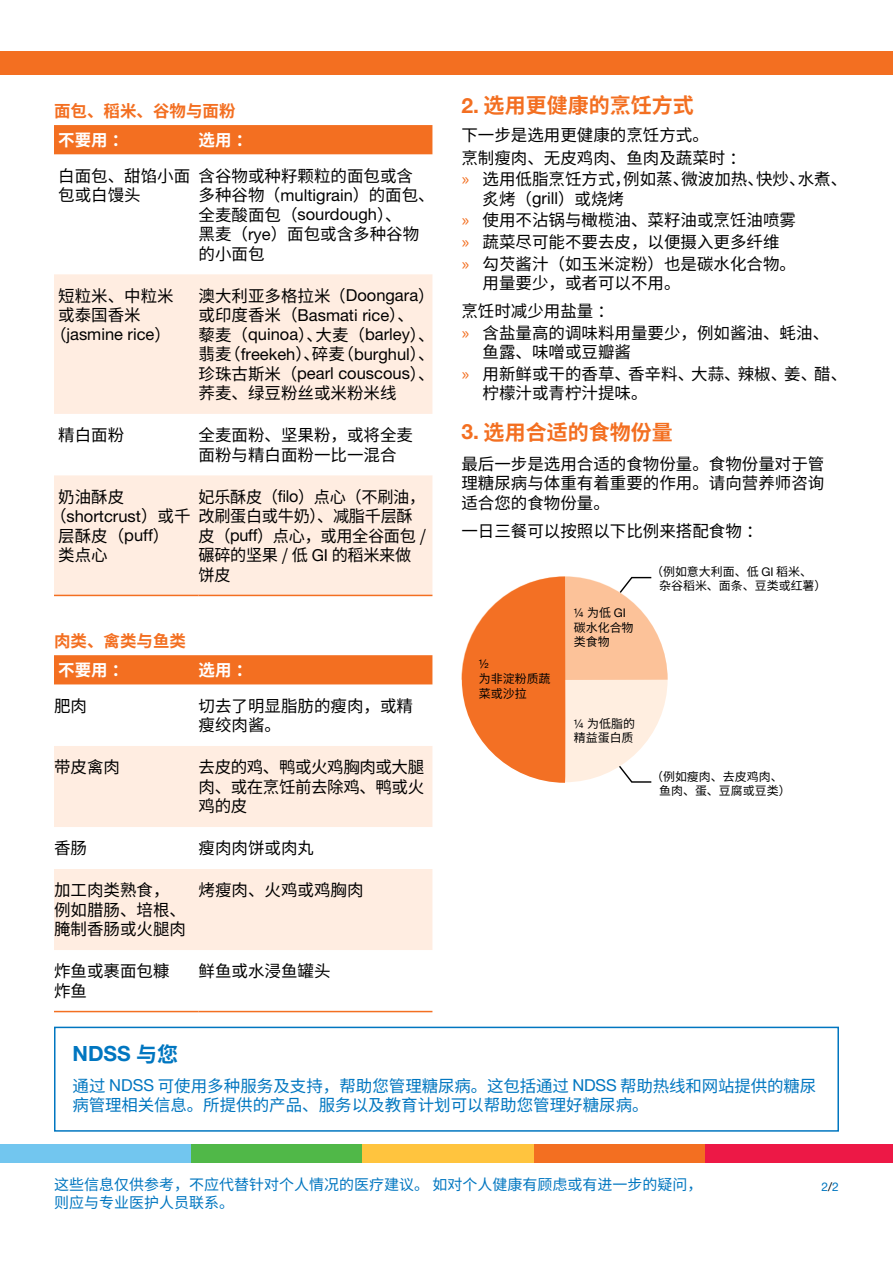
<style>
.page{position:relative;width:893px;height:1263px;background:#fff}
.page>*{position:absolute;margin:0;border:0;box-sizing:border-box;transform-origin:0 0}
.t1{font:700 21px "Noto Sans CJ Ksc";color:#f36f21}
.t2{font:700 21px "Helvetica Neue LT Pro";color:#0076c0}
.t3{font:16.5px/19.5px "Noto Sans CJ Ksc";color:#000}
.t4{font:16.5px/19.5px "Noto Sans CJ Ksc";color:#0076c0}
.t5{font:16.5px/19.5px "Noto Sans CJ Ksc";letter-spacing:-.02em;color:#000}
.t6{font:16.5px "Helvetica Neue LT Pro";color:#000}
.t7{font:700 16.5px "Noto Sans CJ Ksc";color:#f36f21}
.t8{font:700 16.5px "Noto Sans CJ Ksc";color:#fff}
.t9{font:15px/18px "Noto Sans CJ Ksc";color:#0076c0}
.t10{font:12px/14.4px "Noto Sans CJ Ksc";color:#010101}
.t11{font:12px "Helvetica Neue LT Pro";color:#0076c0}
.s1{font-family:"Helvetica Neue LT Pro"}
.s2{font-family:"Noto Sans CJ Ksc"}
.s3{color:#f36f21}
.s4{font-family:"Helvetica Neue"}
.s5{color:#000}
</style>
<div class="page">
<div style="left:0;top:51px;width:893px;height:23px;background:#f36f21"></div>
<svg style="left:461px;top:576px;width:207px;height:207px"></svg>
<div style="left:54px;top:125px;width:378px;height:29px;background:#f36f21"></div>
<svg style="left:54px;top:274px;width:378px;height:321px;fill:#ffede1"></svg>
<hr style="left:54px;top:595px;width:145px;height:1px;background:#f36f21">
<hr style="left:199px;top:595px;width:233px;height:1px;background:#f36f21">
<div style="left:54px;top:655px;width:378px;height:29px;background:#f36f21"></div>
<div style="left:54px;top:746px;width:378px;height:81px;background:#ffede1"></div>
<div style="left:54px;top:869px;width:378px;height:81px;background:#ffede1"></div>
<hr style="left:54px;top:1011px;width:145px;height:1px;background:#f36f21">
<hr style="left:199px;top:1011px;width:233px;height:1px;background:#f36f21">
<div style="left:54px;top:1027px;width:785px;height:105px;border:2px solid #0076c0"></div>
<div style="left:0;top:1144px;width:191px;height:18px;background:#72c6ef"></div>
<div style="left:191px;top:1144px;width:172px;height:18px;background:#50b848"></div>
<div style="left:363px;top:1144px;width:171px;height:18px;background:#ffc43e"></div>
<div style="left:534px;top:1144px;width:172px;height:18px;background:#f36f21"></div>
<div style="left:706px;top:1144px;width:187px;height:18px;background:#ed1846"></div>
<p class="t7" style="left:54px;top:101px;width:183px">面包、稻米、谷物与面粉</p>
<p class="t8" style="left:58px;top:131px;width:72px">不要用：</p>
<p class="t8" style="left:199px;top:131px;width:55px">选用：</p>
<p class="t3" style="left:58px;top:166px;width:133px">白面包、甜馅小面包或白馒头</p>
<p class="t3" style="left:199px;top:166px;width:238px">含谷物或种籽颗粒的面包或含<br>多种谷物（<span class="s1">multigrain</span>）的面包、全麦酸面包（<span class="s1">sourdough</span>）、<br>黑麦（<span class="s1">rye</span>）面包或含多种谷物的小面包</p>
<p class="t3" style="left:58px;top:286px;width:117px">短粒米、中粒米</p>
<p class="t3" style="left:58px;top:306px;width:84px">或泰国香米</p>
<p class="t6" style="left:50px;top:325px;width:123px"><span class="s2">（</span>jasmine rice<span class="s2">）</span></p>
<p class="t3" style="left:199px;top:286px;width:238px">澳大利亚多格拉米（<span class="s1">Doongara</span>）或印度香米（<span class="s1">Basmati rice</span>）、<br>藜麦（<span class="s1">quinoa</span>）、大麦（<span class="s1">barley</span>）、翡麦（<span class="s1">freekeh</span>）、碎麦（<span class="s1">burghul</span>）、珍珠古斯米（<span class="s1">pearl couscous</span>）、荞麦、绿豆粉丝或米粉米线</p>
<p class="t3" style="left:58px;top:426px;width:67px">精白面粉</p>
<p class="t3" style="left:199px;top:426px;width:216px">全麦面粉、坚果粉，或将全麦面粉与精白面粉一比一混合</p>
<p class="t3" style="left:58px;top:487px;width:67px">奶油酥皮</p>
<p class="t6" style="left:50px;top:506px;width:142px"><span class="s2">（</span>shortcrust<span class="s2">）或千</span></p>
<p class="t3" style="left:58px;top:526px;width:113px">层酥皮（<span class="s1">puff</span>）</p>
<p class="t3" style="left:58px;top:546px;width:51px">类点心</p>
<p class="t5" style="left:199px;top:487px;width:229px">妃乐酥皮（<span class="s1">filo</span>）点心（不刷油，改刷蛋白或牛奶）、减脂千层酥皮（<span class="s1">puff</span>）点心，或用全谷面包 /碾碎的坚果 / 低 <span class="s1">GI</span> 的稻米来做饼皮</p>
<p class="t7" style="left:54px;top:631px;width:133px">肉类、禽类与鱼类</p>
<p class="t8" style="left:58px;top:661px;width:72px">不要用：</p>
<p class="t8" style="left:199px;top:661px;width:55px">选用：</p>
<p class="t3" style="left:54px;top:696px;width:34px">肥肉</p>
<p class="t3" style="left:199px;top:696px;width:216px">切去了明显脂肪的瘦肉，或精瘦绞肉酱。</p>
<p class="t3" style="left:54px;top:758px;width:67px">带皮禽肉</p>
<p class="t3" style="left:199px;top:758px;width:227px;text-align:justify">去皮的鸡、鸭或火鸡胸肉或大腿肉、或在烹饪前去除鸡、鸭或火鸡的皮</p>
<p class="t3" style="left:54px;top:839px;width:34px">香肠</p>
<p class="t3" style="left:199px;top:839px;width:117px">瘦肉肉饼或肉丸</p>
<p class="t3" style="left:54px;top:881px;width:133px">加工肉类熟食，例如腊肠、培根、腌制香肠或火腿肉</p>
<p class="t3" style="left:199px;top:881px;width:166px">烤瘦肉、火鸡或鸡胸肉</p>
<p class="t3" style="left:54px;top:962px;width:117px">炸鱼或裹面包糠炸鱼</p>
<p class="t3" style="left:199px;top:962px;width:133px">鲜鱼或水浸鱼罐头</p>
<p class="t1" style="left:461px;top:93px;width:234px"><span class="s1">2.</span> 选用更健康的烹饪方式</p>
<p class="t3" style="left:461px;top:125px;width:249px">下一步是选用更健康的烹饪方式。</p>
<p class="t3" style="left:461px;top:148px;width:286px">烹制瘦肉、无皮鸡肉、鱼肉及蔬菜时：</p>
<p class="t3" style="left:483px;top:170px;width:366px;text-indent:-21px"><span class="s3">»</span> 选用低脂烹饪方式，例如蒸、微波加热、快炒、水煮、炙烤（<span class="s1">grill</span>）或烧烤</p>
<p class="t3" style="left:461px;top:211px;width:336px"><span class="s3">»</span> 使用不沾锅与橄榄油、菜籽油或烹饪油喷雾</p>
<p class="t3" style="left:461px;top:233px;width:320px"><span class="s3">»</span> 蔬菜尽可能不要去皮，以便摄入更多纤维</p>
<p class="t3" style="left:483px;top:254px;width:315px;text-indent:-21px"><span class="s3">»</span> 勾芡酱汁（如玉米淀粉）也是碳水化合物。用量要少，或者可以不用。</p>
<p class="t3" style="left:461px;top:302px;width:154px">烹饪时减少用盐量：</p>
<p class="t3" style="left:483px;top:323px;width:348px;text-indent:-21px"><span class="s3">»</span> 含盐量高的调味料用量要少，例如酱油、蚝油、鱼露、味噌或豆瓣酱</p>
<p class="t3" style="left:483px;top:364px;width:366px;text-indent:-21px"><span class="s3">»</span> 用新鲜或干的香草、香辛料、大蒜、辣椒、姜、醋、柠檬汁或青柠汁提味。</p>
<p class="t1" style="left:461px;top:420px;width:213px"><span class="s1">3.</span> 选用合适的食物份量</p>
<p class="t3" style="left:461px;top:454px;width:364px;text-align:justify">最后一步是选用合适的食物份量。食物份量对于管理糖尿病与体重有着重要的作用。请向营养师咨询适合您的食物份量。</p>
<p class="t3" style="left:461px;top:521px;width:303px">一日三餐可以按照以下比例来搭配食物：</p>
<p class="t10" style="left:479px;top:657px;width:73px"><span class="s4">½<br></span>为非淀粉质蔬菜或沙拉</p>
<p class="t10" style="left:574px;top:606px;width:61px"><span class="s4">¼</span> 为低 <span class="s4">GI</span>碳水化合物类食物</p>
<p class="t10" style="left:574px;top:716px;width:63px"><span class="s4">¼</span> 为低脂的精益蛋白质</p>
<p class="t10" style="left:659px;top:564px;width:169px;text-indent:-8px">（例如意大利面、低 <span class="s4">GI</span> 稻米、杂谷稻米、面条、豆类或红薯）</p>
<p class="t10" style="left:659px;top:769px;width:133px;text-indent:-8px">（例如瘦肉、去皮鸡肉、鱼肉、蛋、豆腐或豆类）</p>
<p class="t2" style="left:73px;top:1041px;width:107px">NDSS <span class="s2">与您</span></p>
<p class="t4" style="left:73px;top:1076px;width:745px">通过 <span class="s1">NDSS</span> 可使用多种服务及支持，帮助您管理糖尿病。这包括通过 <span class="s1">NDSS</span> 帮助热线和网站提供的糖尿病管理相关信息。所提供的产品、服务以及教育计划可以帮助您管理好糖尿病。</p>
<p class="t9" style="left:54px;top:1175px;width:650px">这些信息仅供参考，不应代替针对个人情况的医疗建议。 如对个人健康有顾虑或有进一步的疑问，则应与专业医护人员联系。</p>
<p class="t11" style="left:822px;top:1180px;width:19px">2<span class="s5">/</span>2</p>
</div>
